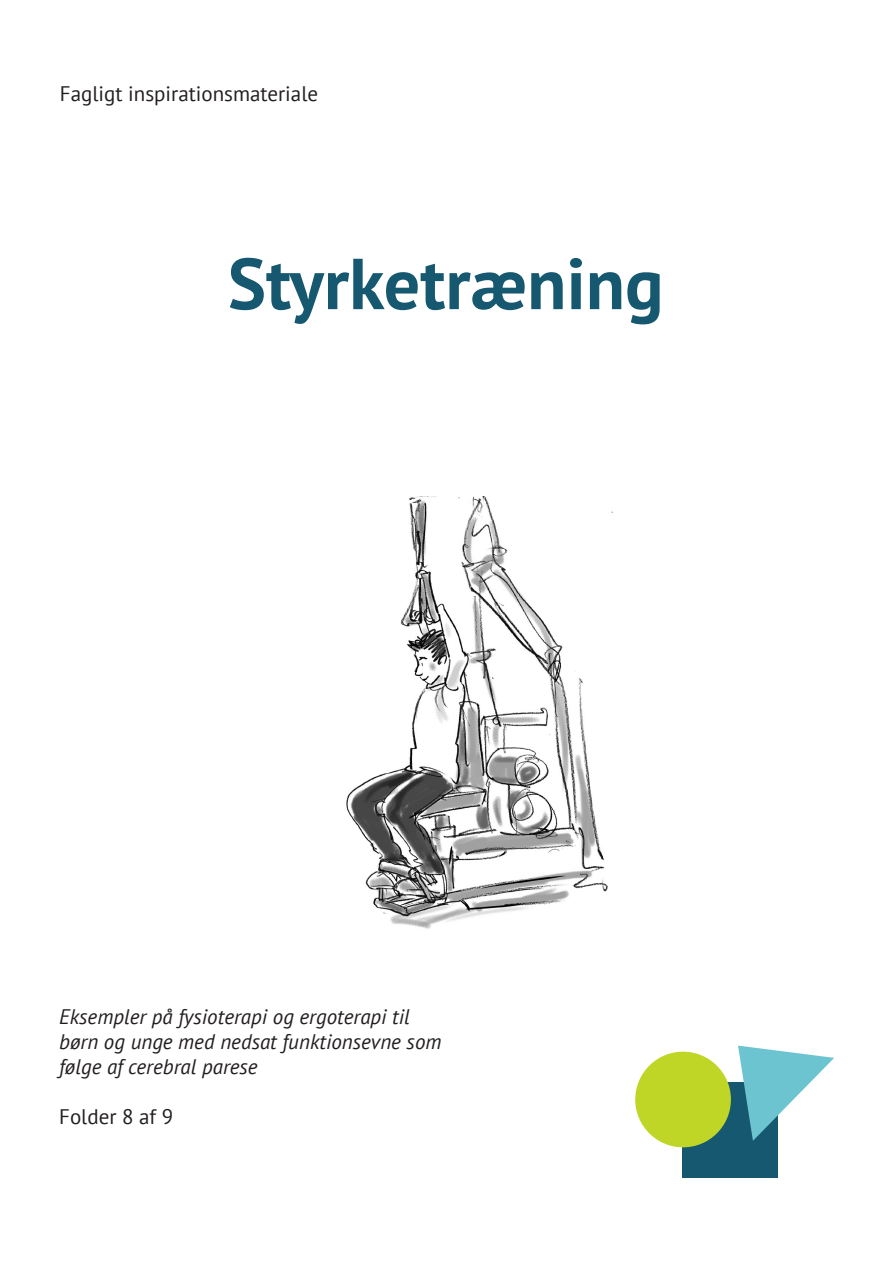
<style>
.page{position:relative;width:893px;height:1263px;background:#fff}
.page>*{position:absolute;margin:0;border:0;box-sizing:border-box;transform-origin:0 0}
.t1{font:700 72px "PT Sans";color:#15586f}
.t2{font:italic 21px/25.2px "PT Sans";color:#231f20}
.t3{font:21px "PT Sans";color:#231f20}
</style>
<div class="page">
<div style="left:682px;top:1082px;width:96px;height:96px;background:#15586f"></div>
<div style="left:635px;top:1052px;width:96px;height:95px;background:#c0d627;border-radius:50%"></div>
<svg style="left:738px;top:1045px;width:96px;height:96px"></svg>
<img style="left:346px;top:497px;width:267px;height:432px">
<p class="t3" style="left:60px;top:80px;width:260px">Fagligt inspirationsmateriale</p>
<p class="t1" style="left:228px;top:236px;width:437px">Styrketræning</p>
<p class="t2" style="left:59px;top:1003px;width:384px">Eksempler på fysioterapi og ergoterapi til børn og unge med nedsat funktionsevne som følge af cerebral parese</p>
<p class="t3" style="left:59px;top:1103px;width:116px">Folder 8 af 9</p>
</div>
